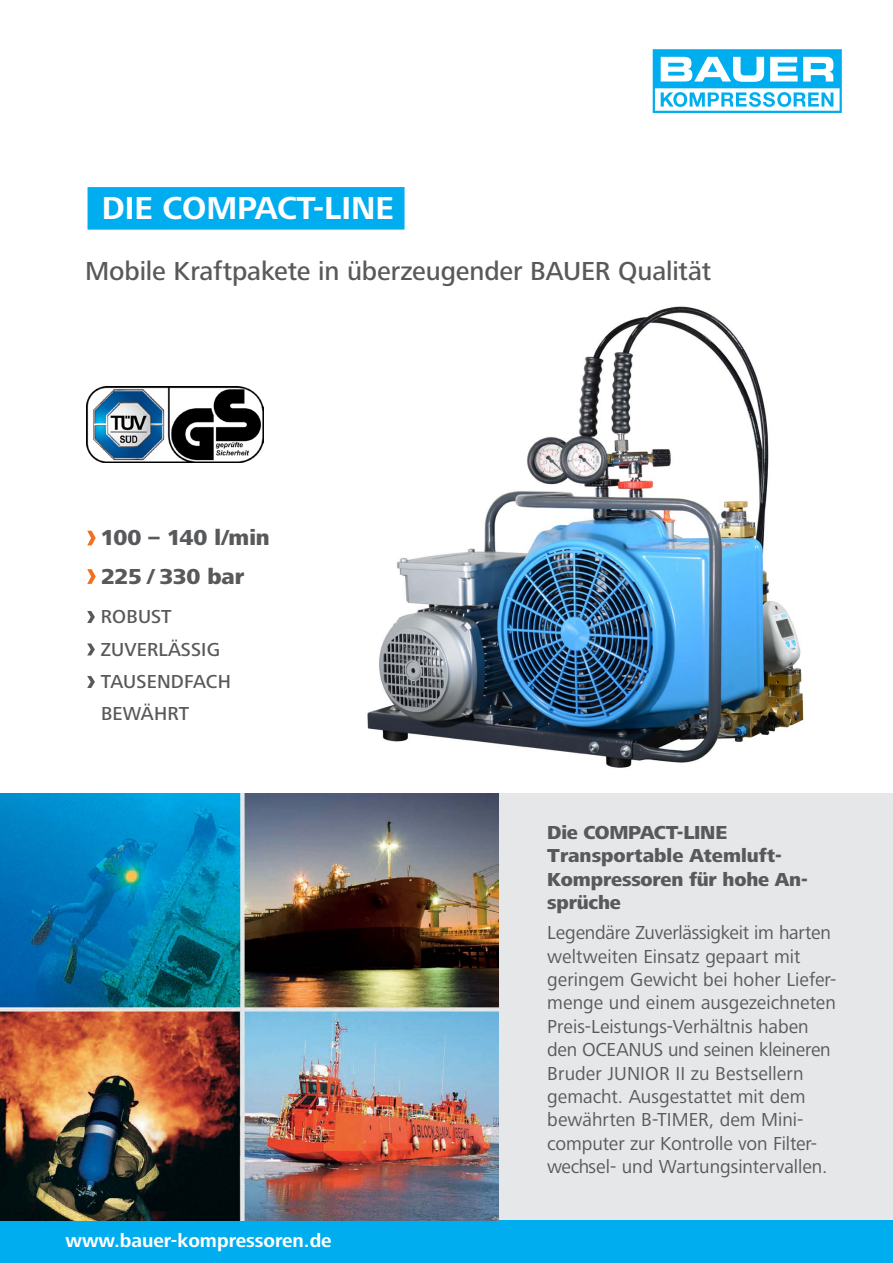
<style>
.page{position:relative;width:893px;height:1263px;background:#fff}
.page>*{position:absolute;margin:0;border:0;box-sizing:border-box;transform-origin:0 0}
.t1{font:700 33px "Frutiger Next LT";color:#fff}
.t2{font:500 27px "Frutiger Next LT";letter-spacing:-.005em;color:#58595b}
.t3{font:800 22.5px/38.5px "Frutiger Next LT";letter-spacing:-.005em;color:#58595b}
.t4{font:19.5px/23.4px "Frutiger Next LT";color:#58595b}
.t5{font:800 19.5px/23.4px "Frutiger Next LT";letter-spacing:-.01em;color:#58595b}
.t6{font:500 19.5px/32.5px "Frutiger Next LT";letter-spacing:.01em;color:#58595b}
.t7{font:700 19.5px "Frutiger Next LT";color:#fff}
</style>
<div class="page">
<div style="left:0;top:793px;width:893px;height:470px;background:#e6e7e8"></div>
<div style="left:0;top:1220px;width:893px;height:43px;background:#00aeef"></div>
<svg style="left:652px;top:49px;width:190px;height:64px"></svg>
<div style="left:88px;top:187px;width:317px;height:43px;background:#00aeef"></div>
<svg style="left:87px;top:531px;width:9px;height:14px"></svg>
<svg style="left:87px;top:569px;width:9px;height:15px"></svg>
<svg style="left:87px;top:611px;width:8px;height:12px"></svg>
<svg style="left:87px;top:643px;width:8px;height:12px"></svg>
<svg style="left:87px;top:676px;width:8px;height:12px"></svg>
<img style="left:367px;top:306px;width:437px;height:462px">
<img style="left:86px;top:386px;width:177px;height:77px">
<img style="left:0;top:793px;width:499px;height:427px">
<h1 class="t1" style="left:102px;top:190px;width:294px">Die COMPACT-Line</h1>
<h2 class="t2" style="left:85px;top:256px;width:628px">Mobile Kraftpakete in überzeugender BAUER Qualität</h2>
<p class="t3" style="left:100px;top:519px;width:171px">100 – 140 l/min<br>225 / 330 bar</p>
<p class="t6" style="left:101px;top:600px;width:132px">ROBUST<br>ZUVERLÄSSIG<br>TAUSENDFACH<br>BEWÄHRT</p>
<p class="t7" style="left:66px;top:1230px;width:268px">www.bauer-kompressoren.de</p>
<p class="t5" style="left:547px;top:821px;width:262px">Die COMPACT-LINE<br>Transportable Atemluft-<br>Kompressoren für hohe An&shy;sprüche</p>
<p class="t4" style="left:547px;top:921px;width:290px">Legendäre Zuverlässigkeit im harten weltweiten Einsatz gepaart mit geringem Gewicht bei hoher Liefer&shy;menge und einem ausgezeichneten Preis-Leistungs-Verhältnis haben den OCEANUS und seinen kleineren Bruder JUNIOR II zu Bestsellern gemacht. Ausgestattet mit dem bewährten B-TIMER, dem Mini&shy;computer zur Kontrolle von Filter&shy;wechsel- und Wartungsintervallen.</p>
</div>
